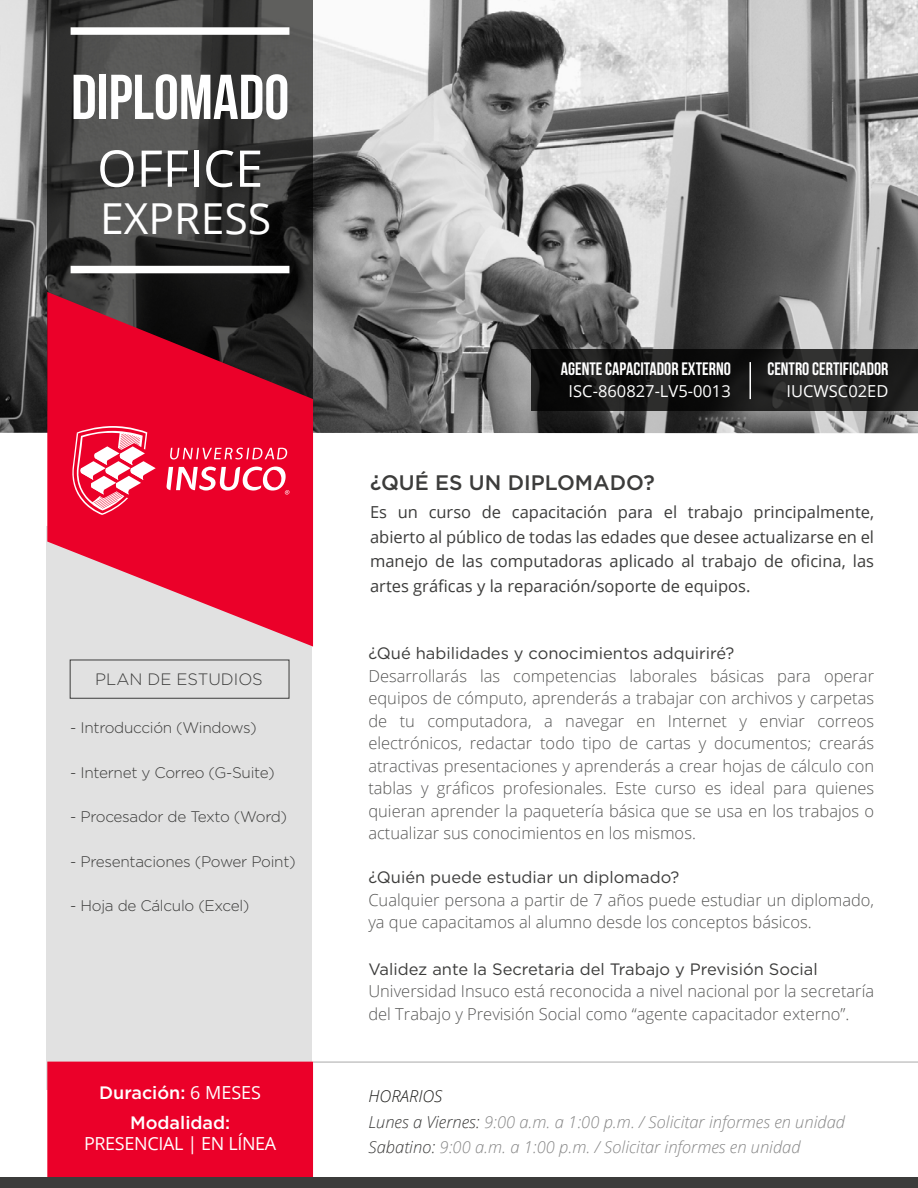
<style>
.page{position:relative;width:918px;height:1188px;background:#fff}
.page>*{position:absolute;margin:0;border:0;box-sizing:border-box;transform-origin:0 0}
.t1{font:63.3px "Bebas Neue";color:#fff}
.t2{font:50.7px "Open Sans";color:#fff}
.t3{font:42.75px "Open Sans";color:#fff}
.t4{font:500 21px "Gotham";color:#3c3c3b}
.t5{font:18px "Bebas Neue";color:#fff}
.t6{font:500 18px/30px "Gotham";color:#fff;text-align:center}
.t7{font:18px "Open Sans";letter-spacing:-.02em;color:#fff}
.t8{font:300 16.5px/22.5px "Open Sans";color:#575756}
.t9{font:16.5px/24.6px "Open Sans";color:#3c3c3b;text-align:justify}
.t10{font:16.5px "Gotham";color:#3c3c3b}
.t11{font:italic 300 16.5px/25.5px "Open Sans";color:#878787}
.t12{font:16.5px "Open Sans";color:#fff}
.t13{font:300 16.5px "Gotham";color:#3c3c3b}
.t14{font:300 15.3px "Gotham";letter-spacing:-.02em;color:#3c3c3b}
.s1{font-family:"Open Sans";font-weight:400}
.s2{color:#1d1d1b}
.s3{color:#3c3c3b}
</style>
<div class="page">
<div style="left:47px;top:526px;width:265px;height:564px;background:#e1e1e1"></div>
<div style="left:70px;top:660px;width:219px;height:39px;border:1px solid #3c3c3b"></div>
<img style="left:0;top:0;width:918px;height:433px">
<svg style="left:47px;top:0;width:266px;height:292px"></svg>
<svg style="left:47px;top:292px;width:266px;height:355px;fill:#eb0029"></svg>
<div style="left:47px;top:1062px;width:266px;height:126px;background:#eb0029"></div>
<div style="left:71px;top:27px;width:218px;height:8px;background:#fff"></div>
<div style="left:71px;top:266px;width:218px;height:7px;background:#fff"></div>
<svg style="left:166px;top:466px;width:124px;height:29px"></svg>
<svg style="left:170px;top:448px;width:117px;height:11px"></svg>
<svg style="left:71px;top:426px;width:85px;height:89px"></svg>
<div style="left:0;top:1178px;width:918px;height:10px;background:#3c3c3b"></div>
<hr style="left:313px;top:1061px;width:605px;height:2px;background:#c6c6c6">
<svg style="left:531px;top:350px;width:387px;height:61px"></svg>
<hr style="left:749px;top:362px;width:2px;height:37px;background:#fff">
<h1 class="t1" style="left:71px;top:62px;width:220px">DIPLOMADO</h1>
<h2 class="t2" style="left:97px;top:134px;width:168px">OFFICE</h2>
<h3 class="t3" style="left:100px;top:189px;width:173px">EXPRESS</h3>
<p class="t13" style="left:95px;top:669px;width:169px">PLAN DE ESTUDIOS</p>
<p class="t14" style="left:70px;top:718px;width:188px">- Introducción (Windows)</p>
<p class="t14" style="left:70px;top:763px;width:206px">- Internet y Correo (G-Suite)</p>
<p class="t14" style="left:70px;top:807px;width:218px">- Procesador de Texto (Word)</p>
<p class="t14" style="left:70px;top:852px;width:227px">- Presentaciones (Power Point)</p>
<p class="t14" style="left:70px;top:896px;width:181px">- Hoja de Cálculo (Excel)</p>
<p class="t6" style="left:99px;top:1077px;width:163px">Duración: <span class="s1">6 MESES<br></span>Modalidad:</p>
<p class="t7" style="left:84px;top:1131px;width:194px">PRESENCIAL | EN LÍNEA</p>
<p class="t5" style="left:561px;top:359px;width:171px">AGENTE CAPACITADOR EXTERNO</p>
<p class="t12" style="left:569px;top:380px;width:164px">ISC-860827-LV5-0013</p>
<p class="t5" style="left:767px;top:359px;width:123px">CENTRO CERTIFICADOR</p>
<p class="t12" style="left:787px;top:380px;width:103px">IUCWSC02ED</p>
<p class="t4" style="left:370px;top:469px;width:286px">¿QUÉ ES UN DIPLOMADO?</p>
<p class="t9" style="left:370px;top:499px;width:506px">Es un curso de capacitación para el trabajo principalmente, abierto al público de todas las edades que desee actualizarse en el manejo de las computadoras aplicado al trabajo de oficina, las artes gráficas y la reparación/soporte de equipos.</p>
<p class="t10" style="left:368px;top:643px;width:368px">¿Qué habilidades y conocimientos adquiriré?</p>
<p class="t8" style="left:368px;top:664px;width:507px;text-align:justify">Desarrollarás las competencias laborales básicas para operar equipos de cómputo, aprenderás a trabajar con archivos y carpetas de tu computadora, a navegar en Internet y enviar correos electrónicos, redactar todo tipo de cartas y documentos; crearás atractivas presentaciones y aprenderás a crear hojas de cálculo con tablas y gráficos profesionales. Este curso es ideal para quienes quieran aprender la paquetería básica que se usa en los trabajos o actualizar sus conocimientos en los mismos.</p>
<p class="t10" style="left:368px;top:867px;width:313px">¿Quién puede estudiar un diplomado?</p>
<p class="t8" style="left:368px;top:888px;width:507px">Cualquier persona a partir de 7 años puede estudiar un diplomado, ya que capacitamos al alumno desde los conceptos básicos.</p>
<p class="t10" style="left:368px;top:959px;width:451px">Validez ante la Secretaria del Trabajo y Previsión Social</p>
<p class="t8" style="left:368px;top:980px;width:507px">Universidad Insuco está reconocida a nivel nacional por la secretaría del Trabajo y Previsión Social como “agente capacitador externo”.</p>
<p class="t11" style="left:369px;top:1083px;width:478px"><span class="s2">HORARIOS<br></span><span class="s3">Lunes a Viernes:</span> 9:00 a.m. a 1:00 p.m. / Solicitar informes en unidad<br><span class="s3">Sabatino:</span> 9:00 a.m. a 1:00 p.m. / Solicitar informes en unidad</p>
</div>
